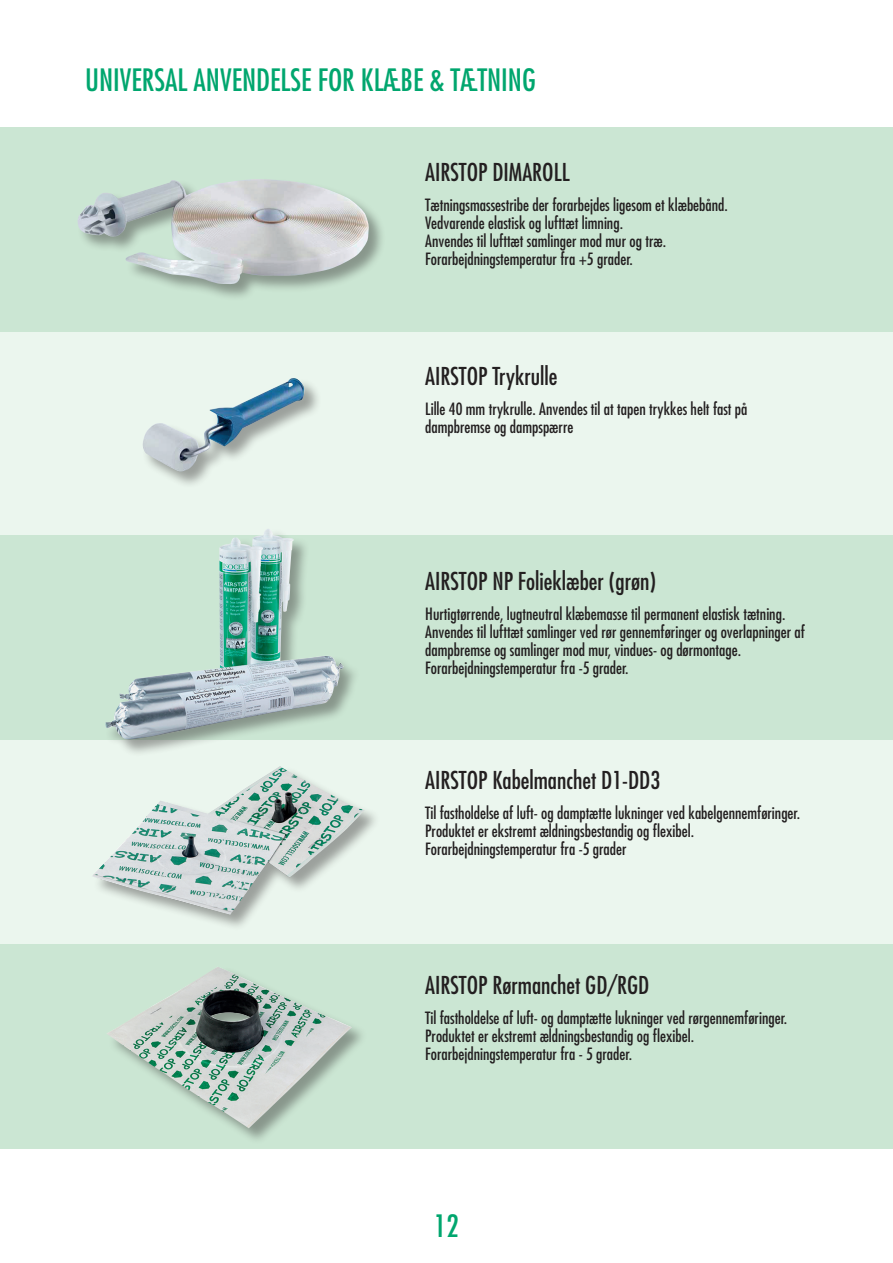
<style>
.page{position:relative;width:893px;height:1263px;background:#fff}
.page>*{position:absolute;margin:0;border:0;box-sizing:border-box;transform-origin:0 0}
.t1{font:condensed 30px "Futura";color:#00a66e}
.t2{font:condensed 24px "Futura";color:#231f20}
.t3{font:condensed 16.5px/18px "Futura";color:#231f20}
</style>
<div class="page">
<div style="left:0;top:740px;width:893px;height:204px;background:#ebf6ee"></div>
<div style="left:0;top:332px;width:893px;height:204px;background:#ebf6ee"></div>
<div style="left:0;top:128px;width:893px;height:204px;background:#cbe6d3"></div>
<div style="left:0;top:536px;width:893px;height:204px;background:#cbe6d3"></div>
<div style="left:0;top:944px;width:893px;height:204px;background:#cbe6d3"></div>
<div style="left:77px;top:178px;width:309px;height:124px;background:#231f20;opacity:.4"></div>
<img style="left:77px;top:179px;width:292px;height:105px">
<div style="left:105px;top:529px;width:255px;height:228px;background:#231f20;opacity:.4"></div>
<img style="left:105px;top:529px;width:239px;height:211px">
<div style="left:142px;top:378px;width:179px;height:111px;background:#231f20;opacity:.4"></div>
<img style="left:142px;top:378px;width:162px;height:94px">
<div style="left:92px;top:766px;width:289px;height:165px;background:#231f20;opacity:.4"></div>
<img style="left:92px;top:766px;width:273px;height:149px">
<img style="left:107px;top:967px;width:246px;height:161px">
<h1 class="t1" style="left:85px;top:61px;width:452px">UNIVERSAL ANVENDELSE FOR KLÆBE &amp; TÆTNING</h1>
<h2 class="t2" style="left:425px;top:157px;width:146px">AIRSTOP DIMAROLL</h2>
<p class="t3" style="left:425px;top:196px;width:304px">Tætningsmassestribe der forarbejdes ligesom et klæbebånd.<br>Vedvarende elastisk og lufttæt limning.<br>Anvendes til lufttæt samlinger mod mur og træ.<br>Forarbejdningstemperatur fra +5 grader.</p>
<h2 class="t2" style="left:425px;top:361px;width:134px">AIRSTOP Trykrulle</h2>
<p class="t3" style="left:425px;top:400px;width:324px">Lille 40 mm trykrulle. Anvendes til at tapen trykkes helt fast på dampbremse og dampspærre</p>
<h2 class="t2" style="left:425px;top:566px;width:232px">AIRSTOP NP Folieklæber (grøn)</h2>
<p class="t3" style="left:425px;top:604px;width:381px">Hurtigtørrende, lugtneutral klæbemasse til permanent elastisk tætning.<br>Anvendes til lufttæt samlinger ved rør gennemføringer og overlapninger af dampbremse og samlinger mod mur, vindues- og dørmontage.<br>Forarbejdningstemperatur fra -5 grader.</p>
<h2 class="t2" style="left:425px;top:765px;width:237px">AIRSTOP Kabelmanchet D1-DD3</h2>
<p class="t3" style="left:425px;top:804px;width:376px">Til fastholdelse af luft- og damptætte lukninger ved kabelgennemføringer.<br>Produktet er ekstremt ældningsbestandig og flexibel.<br>Forarbejdningstemperatur fra -5 grader</p>
<h2 class="t2" style="left:425px;top:969px;width:226px">AIRSTOP Rørmanchet GD/RGD</h2>
<p class="t3" style="left:425px;top:1008px;width:364px">Til fastholdelse af luft- og damptætte lukninger ved rørgennemføringer.<br>Produktet er ekstremt ældningsbestandig og flexibel.<br>Forarbejdningstemperatur fra - 5 grader.</p>
<h1 class="t1" style="left:434px;top:1207px;width:26px">12</h1>
</div>
